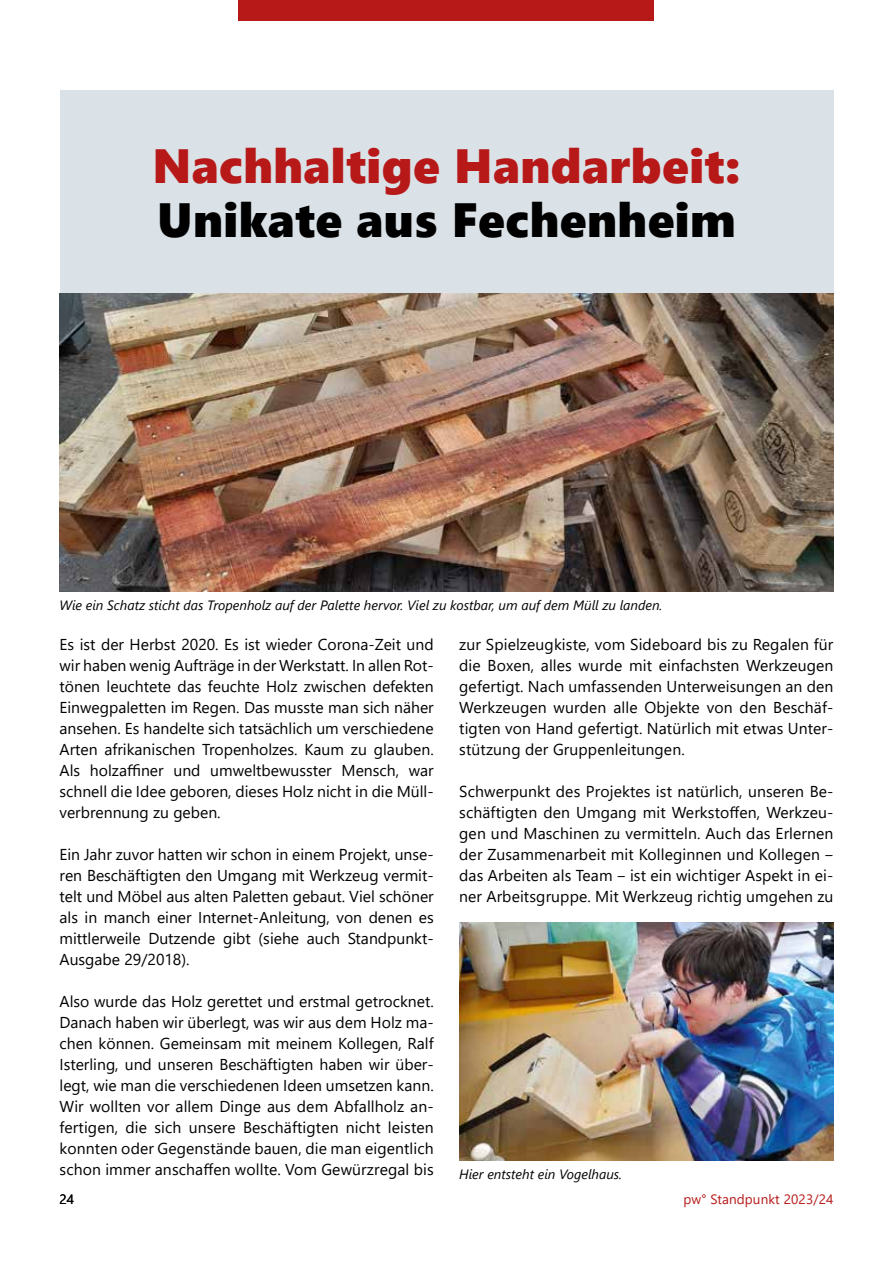
<style>
.page{position:relative;width:893px;height:1263px;background:#fff}
.page>*{position:absolute;margin:0;border:0;box-sizing:border-box;transform-origin:0 0}
.t1{font:48px "Segoe UI Black";letter-spacing:.01em;color:#b71919}
.t2{font:48px "Segoe UI Black";letter-spacing:.01em;color:#000}
.t3{font:15.75px/21px "Segoe UI";letter-spacing:.01em;color:#000;text-align:justify}
.t4{font:italic 13.5px "Segoe UI";color:#000}
.t5{font:13.5px "Segoe UI";letter-spacing:.01em;color:#b71919}
.t6{font:13.5px "Segoe UI";color:#000}
</style>
<div class="page">
<div style="left:239px;top:0;width:415px;height:21px;background:#b71919"></div>
<div style="left:60px;top:90px;width:773px;height:203px;background:#dbe2e7"></div>
<img style="left:60px;top:293px;width:773px;height:298px">
<img style="left:459px;top:922px;width:374px;height:239px">
<h1 class="t1" style="left:152px;top:131px;width:589px">Nachhaltige Handarbeit:</h1>
<h1 class="t2" style="left:157px;top:185px;width:580px">Unikate aus Fechenheim</h1>
<p class="t4" style="left:60px;top:592px;width:604px">Wie ein Schatz sticht das Tropenholz auf der Palette hervor. Viel zu kostbar, um auf dem Müll zu landen.</p>
<p class="t3" style="left:60px;top:633px;width:376px">Es ist der Herbst 2020. Es ist wieder Corona-Zeit und wir haben wenig Aufträge in der Werkstatt. In allen Rot&shy;tönen leuchtete das feuchte Holz zwischen defekten Einwegpaletten im Regen. Das musste man sich näher ansehen. Es handelte sich tatsächlich um verschiedene Arten afrikanischen Tropenholzes. Kaum zu glauben.<br>Als holzaffiner und umweltbewusster Mensch, war schnell die Idee geboren, dieses Holz nicht in die Müll&shy;verbrennung zu geben.</p>
<p class="t3" style="left:60px;top:843px;width:376px">Ein Jahr zuvor hatten wir schon in einem Projekt, unse&shy;ren Beschäftigten den Umgang mit Werkzeug vermit&shy;telt und Möbel aus alten Paletten gebaut. Viel schöner als in manch einer Internet-Anleitung, von denen es mittlerweile Dutzende gibt (siehe auch Standpunkt-Ausgabe 29/2018).</p>
<p class="t3" style="left:60px;top:990px;width:376px">Also wurde das Holz gerettet und erstmal getrocknet.<br>Danach haben wir überlegt, was wir aus dem Holz ma&shy;chen können. Gemeinsam mit meinem Kollegen, Ralf Isterling, und unseren Beschäftigten haben wir über&shy;legt, wie man die verschiedenen Ideen umsetzen kann.<br>Wir wollten vor allem Dinge aus dem Abfallholz an&shy;fertigen, die sich unsere Beschäftigten nicht leisten konnten oder Gegenstände bauen, die man eigentlich schon immer anschaffen wollte. Vom Gewürzregal bis</p>
<p class="t3" style="left:459px;top:633px;width:376px">zur Spielzeugkiste, vom Sideboard bis zu Regalen für die Boxen, alles wurde mit einfachsten Werkzeugen gefertigt. Nach umfassenden Unterweisungen an den Werkzeugen wurden alle Objekte von den Beschäf&shy;tigten von Hand gefertigt. Natürlich mit etwas Unter&shy;stützung der Gruppenleitungen.</p>
<p class="t3" style="left:459px;top:780px;width:376px">Schwerpunkt des Projektes ist natürlich, unseren Be&shy;schäftigten den Umgang mit Werkstoffen, Werkzeu&shy;gen und Maschinen zu vermitteln. Auch das Erlernen der Zusammenarbeit mit Kolleginnen und Kollegen ‒ das Arbeiten als Team ‒ ist ein wichtiger Aspekt in ei&shy;ner Arbeitsgruppe. Mit Werkzeug richtig umgehen zu</p>
<p class="t4" style="left:459px;top:1161px;width:164px">Hier entsteht ein Vogelhaus.</p>
<p class="t6" style="left:60px;top:1186px;width:16px">24</p>
<p class="t5" style="left:683px;top:1186px;width:151px">pw° Standpunkt 2023/24</p>
</div>
